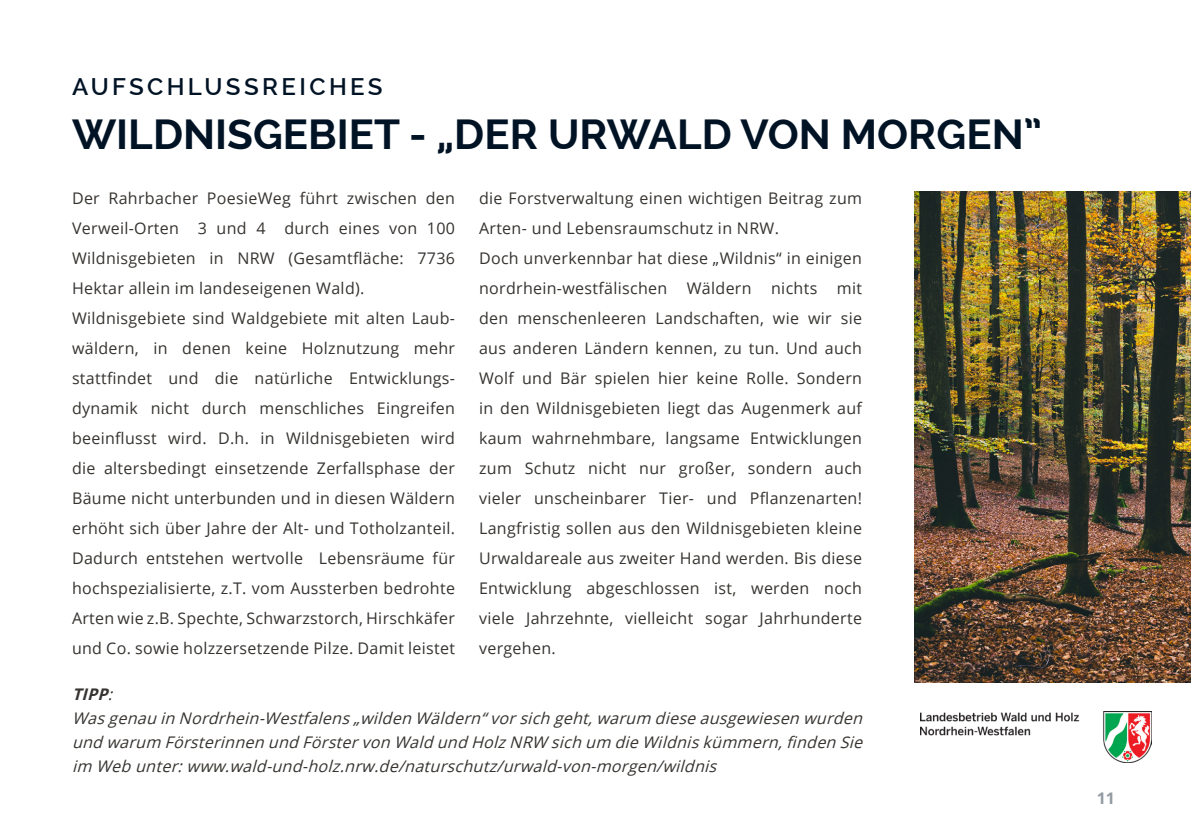
<style>
.page{position:relative;width:1191px;height:840px;background:#fff}
.page>*{position:absolute;margin:0;border:0;box-sizing:border-box;transform-origin:0 0}
.t1{font:700 42px "Raleway";color:#001325}
.t2{font:600 24px "Raleway";letter-spacing:.14em;color:#001325}
.t3{font:16px/30px "Open Sans";letter-spacing:.02em;color:#363330}
.t4{font:italic 16px/24px "Open Sans";color:#363330}
.t5{font:700 16px "Open Sans";color:#929ba1}
.s1{font-weight:700}
</style>
<div class="page">
<img style="left:915px;top:191px;width:276px;height:490px">
<img style="left:920px;top:711px;width:231px;height:51px">
<h2 class="t2" style="left:72px;top:73px;width:312px">AUFSCHLUSSREICHES</h2>
<h1 class="t1" style="left:72px;top:110px;width:971px">WILDNISGEBIET - „DER URWALD VON MORGEN”</h1>
<p class="t3" style="left:72px;top:182px;width:384px">Der Rahrbacher PoesieWeg führt zwischen den Verweil-Orten 3 und 4 durch eines von 100<br>Wildnisgebieten in NRW (Gesamtfläche: 7736<br>Hektar allein im landeseigenen Wald).<br>Wildnisgebiete sind Waldgebiete mit alten Laub&shy;wäldern, in denen keine Holznutzung mehr stattfindet und die natürliche Entwicklungs&shy;dynamik nicht durch menschliches Eingreifen beeinflusst wird. D.h. in Wildnisgebieten wird die altersbedingt einsetzende Zerfallsphase der Bäume nicht unterbunden und in diesen Wäldern erhöht sich über Jahre der Alt- und Totholzanteil.<br>Dadurch entstehen wertvolle Lebensräume für hochspezialisierte, z.T. vom Aussterben bedrohte Arten wie z.B. Spechte, Schwarzstorch, Hirschkäfer und Co. sowie holzzersetzende Pilze. Damit leistet</p>
<p class="t3" style="left:479px;top:182px;width:384px">die Forstverwaltung einen wichtigen Beitrag zum Arten- und Lebensraumschutz in NRW.<br>Doch unverkennbar hat diese „Wildnis“ in einigen nordrhein-westfälischen Wäldern nichts mit den menschenleeren Landschaften, wie wir sie aus anderen Ländern kennen, zu tun. Und auch Wolf und Bär spielen hier keine Rolle. Sondern in den Wildnisgebieten liegt das Augenmerk auf kaum wahrnehmbare, langsame Entwicklungen zum Schutz nicht nur großer, sondern auch vieler unscheinbarer Tier- und Pflanzenarten!<br>Langfristig sollen aus den Wildnisgebieten kleine Urwaldareale aus zweiter Hand werden. Bis diese Entwicklung abgeschlossen ist, werden noch viele Jahrzehnte, vielleicht sogar Jahrhunderte vergehen.</p>
<p class="t4" style="left:72px;top:681px;width:797px"><span class="s1">TIPP</span>:<br>Wasgenau in Nordrhein-Westfalens„wilden Wäldern“vorsich geht,warum dieseausgewiesen wurden und warum Försterinnen und Förstervon Wald und HolzNRW sich um dieWildniskümmern,finden Sie im Web unter:www.wald-und-holz.nrw.de/naturschutz/urwald-von-morgen/wildnis</p>
<p class="t5" style="left:1096px;top:786px;width:20px">11</p>
</div>
